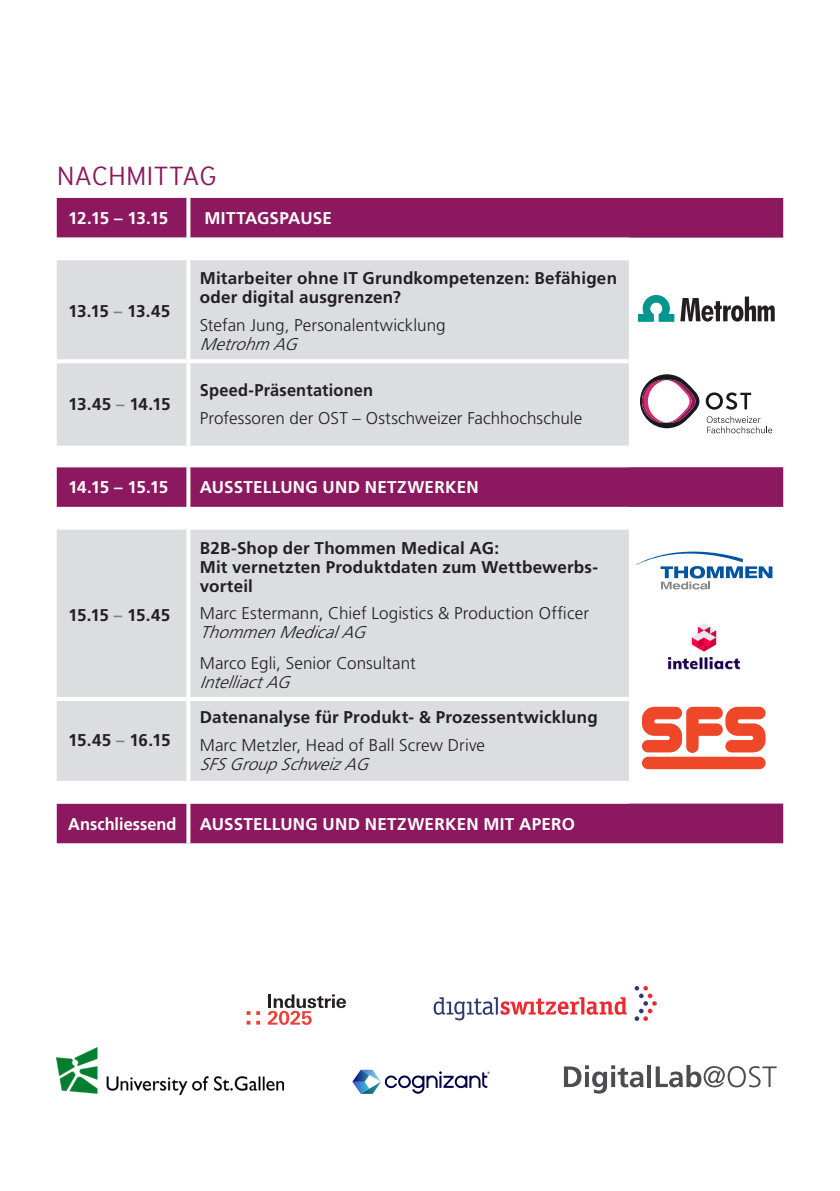
<style>
.page{position:relative;width:840px;height:1191px;background:#fff}
.page>*{position:absolute;margin:0;border:0;box-sizing:border-box;transform-origin:0 0}
.t1{font:300 26px "Interstate";color:#8c195f}
.Tabelle_GT_Bold{font:700 17px/19px "Frutiger";letter-spacing:.01em;color:#231f20}
.Tabelle_GT{font:300 17px/19px "Frutiger";letter-spacing:.005em;color:#231f20}
.Tabelle_GT_Bold-2{font:700 17px "Frutiger";letter-spacing:.015em;color:#fff}
.Tabelle_GT_Bold-3{font:300 17px "Frutiger";letter-spacing:.005em;color:#231f20}
.Tabelle_GT_Bold-4{font:700 17px "Frutiger";letter-spacing:.01em;color:#231f20;scale:.96 1}
.Tabelle_GT_Bold-5{font:700 17px "Frutiger";letter-spacing:.015em;color:#fff;scale:.96 1}
.s1{color:#808285}
.s2{font-style:italic}
</style>
<div class="page">
<svg style="left:57px;top:198px;width:725px;height:645px;fill:#8c195f"></svg>
<svg style="left:57px;top:238px;width:571px;height:565px"></svg>
<svg style="left:57px;top:260px;width:571px;height:521px;background:#d8d0d7"></svg>
<svg style="left:186px;top:198px;width:4px;height:40px"></svg>
<hr style="left:186px;top:238px;width:4px;height:22px;background:#fff">
<svg style="left:186px;top:260px;width:4px;height:99px"></svg>
<hr style="left:57px;top:359px;width:131px;height:4px;background:#fff">
<hr style="left:188px;top:359px;width:440px;height:4px;background:#fff">
<svg style="left:186px;top:363px;width:4px;height:83px"></svg>
<hr style="left:628px;top:359px;width:154px;height:4px;background:#fff">
<hr style="left:186px;top:446px;width:4px;height:21px;background:#fff">
<svg style="left:186px;top:467px;width:4px;height:40px"></svg>
<hr style="left:186px;top:507px;width:4px;height:22px;background:#fff">
<svg style="left:186px;top:529px;width:4px;height:168px"></svg>
<hr style="left:57px;top:697px;width:131px;height:4px;background:#fff">
<hr style="left:188px;top:697px;width:440px;height:4px;background:#fff">
<svg style="left:186px;top:701px;width:4px;height:80px"></svg>
<hr style="left:628px;top:697px;width:154px;height:4px;background:#fff">
<hr style="left:186px;top:781px;width:4px;height:22px;background:#fff">
<svg style="left:186px;top:803px;width:4px;height:40px"></svg>
<svg style="left:705px;top:392px;width:45px;height:18px"></svg>
<svg style="left:706px;top:416px;width:65px;height:17px"></svg>
<svg style="left:639px;top:374px;width:60px;height:54px"></svg>
<svg style="left:638px;top:295px;width:35px;height:26px"></svg>
<svg style="left:680px;top:296px;width:94px;height:25px"></svg>
<svg style="left:641px;top:707px;width:124px;height:46px"></svg>
<div style="left:641px;top:756px;width:124px;height:13px;background:#ef4828;border-radius:6px"></div>
<img style="left:648px;top:615px;width:110px;height:62px">
<svg style="left:636px;top:551px;width:136px;height:38px"></svg>
<svg style="left:267px;top:994px;width:79px;height:30px"></svg>
<svg style="left:256px;top:1011px;width:4px;height:13px"></svg>
<svg style="left:246px;top:1011px;width:4px;height:13px"></svg>
<svg style="left:433px;top:997px;width:193px;height:23px"></svg>
<svg style="left:634px;top:986px;width:22px;height:35px"></svg>
<svg style="left:563px;top:1065px;width:80px;height:28px"></svg>
<hr style="left:647px;top:1065px;width:3px;height:22px;background:#4d4d4f">
<svg style="left:655px;top:1065px;width:121px;height:22px"></svg>
<img style="left:57px;top:1047px;width:226px;height:47px">
<svg style="left:352px;top:1069px;width:137px;height:25px"></svg>
<p class="t1" style="left:57px;top:161px;width:161px">NACHMITTAG</p>
<p class="Tabelle_GT_Bold-2" style="left:68px;top:208px;width:102px">12.15 – 13.15</p>
<p class="Tabelle_GT_Bold-2" style="left:204px;top:208px;width:129px">MITTAGSPAUSE</p>
<p class="Tabelle_GT_Bold" style="left:68px;top:302px;width:104px">13.15 <span class="s1">–</span> 13.45</p>
<p class="Tabelle_GT_Bold" style="left:68px;top:394px;width:104px">13.45 <span class="s1">–</span> 14.15</p>
<p class="Tabelle_GT_Bold" style="left:200px;top:269px;width:418px">Mitarbeiter ohne IT Grundkompetenzen: Befähigen oder digital ausgrenzen?</p>
<p class="Tabelle_GT" style="left:200px;top:316px;width:247px">Stefan Jung, Personalentwicklung<br><span class="s2">Metrohm AG</span></p>
<p class="Tabelle_GT_Bold-4" style="left:200px;top:380px;width:182px">Speed-Präsentationen</p>
<p class="Tabelle_GT_Bold-3" style="left:200px;top:408px;width:384px">Professoren der OST – Ostschweizer Fachhochschule</p>
<p class="Tabelle_GT_Bold-2" style="left:68px;top:477px;width:102px">14.15 – 15.15</p>
<p class="Tabelle_GT_Bold-2" style="left:200px;top:477px;width:280px">AUSSTELLUNG UND NETZWERKEN</p>
<p class="Tabelle_GT_Bold" style="left:68px;top:605px;width:104px">15.15 <span class="s1">–</span> 15.45</p>
<p class="Tabelle_GT_Bold" style="left:68px;top:731px;width:104px">15.45 <span class="s1">–</span> 16.15</p>
<p class="Tabelle_GT_Bold" style="left:200px;top:538px;width:399px">B2B-Shop der Thommen Medical AG:<br>Mit vernetzten Produktdaten zum Wettbewerbs&shy;vorteil</p>
<p class="Tabelle_GT" style="left:200px;top:604px;width:390px">Marc Estermann, Chief Logistics &amp; Production Officer<br><span class="s2">ThommenMedicalAG</span></p>
<p class="Tabelle_GT" style="left:200px;top:653px;width:217px">Marco Egli, Senior Consultant<br><span class="s2">IntelliactAG</span></p>
<p class="Tabelle_GT_Bold" style="left:200px;top:707px;width:399px">Datenanalyse für Produkt- &amp; Prozessentwicklung</p>
<p class="Tabelle_GT" style="left:200px;top:735px;width:287px">Marc Metzler, Head of Ball Screw Drive<br><span class="s2">SFSGroupSchweizAG</span></p>
<p class="Tabelle_GT_Bold-5" style="left:68px;top:814px;width:114px">Anschliessend</p>
<p class="Tabelle_GT_Bold-2" style="left:200px;top:814px;width:376px">AUSSTELLUNG UND NETZWERKEN MIT APERO</p>
</div>
